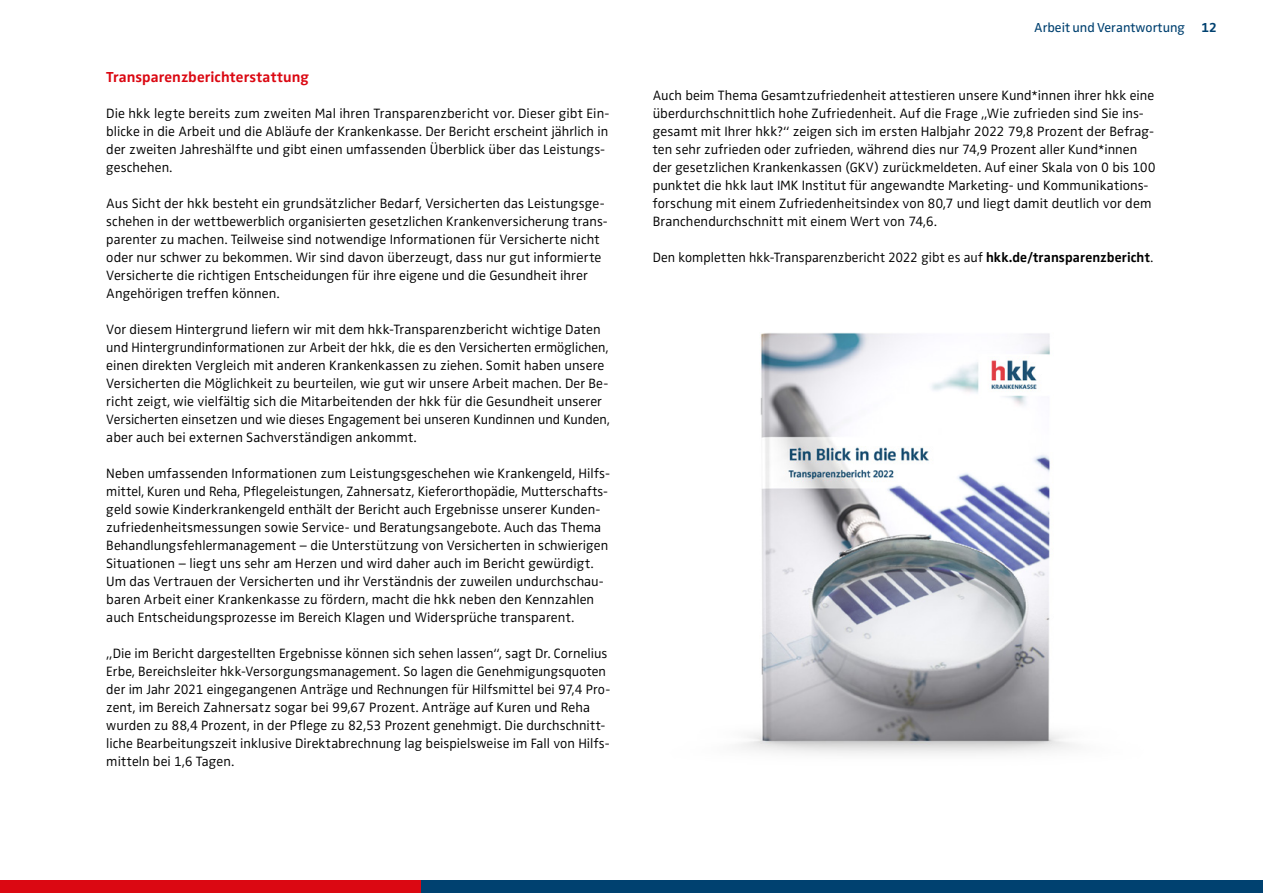
<style>
.page{position:relative;width:1263px;height:893px;background:#fff}
.page>*{position:absolute;margin:0;border:0;box-sizing:border-box;transform-origin:0 0}
.Subline{font:700 15px "Zwo Pro";letter-spacing:.005em;color:#db0812}
.Copy{font:300 13.95px/18px "Zwo Pro";letter-spacing:.005em;color:#000}
.t1{font:13.5px "Zwo Pro";color:#004170}
.s1{font-weight:700}
</style>
<div class="page">
<img style="left:741px;top:332px;width:331px;height:422px">
<div style="left:0;top:880px;width:421px;height:13px;background:#db0812"></div>
<div style="left:421px;top:880px;width:842px;height:13px;background:#004170"></div>
<p class="Subline" style="left:106px;top:65px;width:204px">Transparenzberichterstattung</p>
<p class="Copy" style="left:106px;top:103px;width:505px">Die hkk legte bereits zum zweiten Mal ihren Transparenzbericht vor. Dieser gibt Ein&shy;blicke in die Arbeit und die Abläufe der Krankenkasse. Der Bericht erscheint jährlich in der zweiten Jahreshälfte und gibt einen umfassenden Überblick über das Leistungs&shy;geschehen.</p>
<p class="Copy" style="left:106px;top:193px;width:503px">Aus Sicht der hkk besteht ein grundsätzlicher Bedarf, Versicherten das Leistungsge&shy;schehen in der wettbewerblich organisierten gesetzlichen Krankenversicherung trans&shy;parenter zu machen. Teilweise sind notwendige Informationen für Versicherte nicht oder nur schwer zu bekommen. Wir sind davon überzeugt, dass nur gut informierte Versicherte die richtigen Entscheidungen für ihre eigene und die Gesundheit ihrer Angehörigen treffen können.</p>
<p class="Copy" style="left:106px;top:319px;width:505px">Vor diesem Hintergrund liefern wir mit dem hkk-Transparenzbericht wichtige Daten und Hintergrundinformationen zur Arbeit der hkk, die es den Versicherten ermöglichen, einen direkten Vergleich mit anderen Krankenkassen zu ziehen. Somit haben unsere Versicherten die Möglichkeit zu beurteilen, wie gut wir unsere Arbeit machen. Der Be&shy;richt zeigt, wie vielfältig sich die Mitarbeitenden der hkk für die Gesundheit unserer Versicherten einsetzen und wie dieses Engagement bei unseren Kundinnen und Kunden, aber auch bei externen Sachverständigen ankommt.</p>
<p class="Copy" style="left:106px;top:463px;width:505px">Neben umfassenden Informationen zum Leistungsgeschehen wie Krankengeld, Hilfs&shy;mittel, Kuren und Reha, Pflegeleistungen, Zahnersatz, Kieferorthopädie, Mutterschafts&shy;geld sowie Kinderkrankengeld enthält der Bericht auch Ergebnisse unserer Kunden&shy;zufriedenheitsmessungen sowie Service- und Beratungsangebote. Auch das Thema Behandlungsfehlermanagement – die Unterstützung von Versicherten in schwierigen Situationen – liegt uns sehr am Herzen und wird daher auch im Bericht gewürdigt.<br>Um das Vertrauen der Versicherten und ihr Verständnis der zuweilen undurchschau&shy;baren Arbeit einer Krankenkasse zu fördern, macht die hkk neben den Kennzahlen auch Entscheidungsprozesse im Bereich Klagen und Widersprüche transparent.</p>
<p class="Copy" style="left:106px;top:643px;width:505px">„Die im Bericht dargestellten Ergebnisse können sich sehen lassen“, sagt Dr. Cornelius Erbe, Bereichsleiter hkk-Versorgungsmanagement. So lagen die Genehmigungsquoten der im Jahr 2021 eingegangenen Anträge und Rechnungen für Hilfsmittel bei 97,4 Pro&shy;zent, im Bereich Zahnersatz sogar bei 99,67 Prozent. Anträge auf Kuren und Reha wurden zu 88,4 Prozent, in der Pflege zu 82,53 Prozent genehmigt. Die durchschnitt&shy;liche Bearbeitungszeit inklusive Direktabrechnung lag beispielsweise im Fall von Hilfs&shy;mitteln bei 1,6 Tagen.</p>
<p class="t1" style="left:1034px;top:17px;width:184px">Arbeit und Verantwortung <span class="s1">12</span></p>
<p class="Copy" style="left:653px;top:85px;width:504px">Auch beim Thema Gesamtzufriedenheit attestieren unsere Kund*innen ihrer hkk eine überdurchschnittlich hohe Zufriedenheit. Auf die Frage „Wie zufrieden sind Sie ins&shy;gesamt mit Ihrer hkk?“ zeigen sich im ersten Halbjahr 2022 79,8 Prozent der Befrag&shy;ten sehr zufrieden oder zufrieden, während dies nur 74,9 Prozent aller Kund*innen der gesetzlichen Krankenkassen (GKV) zurückmeldeten. Auf einer Skala von 0 bis 100 punktet die hkk laut IMK Institut für angewandte Marketing- und Kommunikations&shy;forschung mit einem Zufriedenheitsindex von 80,7 und liegt damit deutlich vor dem Branchendurchschnitt mit einem Wert von 74,6.</p>
<p class="Copy" style="left:653px;top:247px;width:502px">Den kompletten hkk-Transparenzbericht 2022 gibt es auf <span class="s1">hkk.de/transparenzbericht</span>.</p>
</div>
